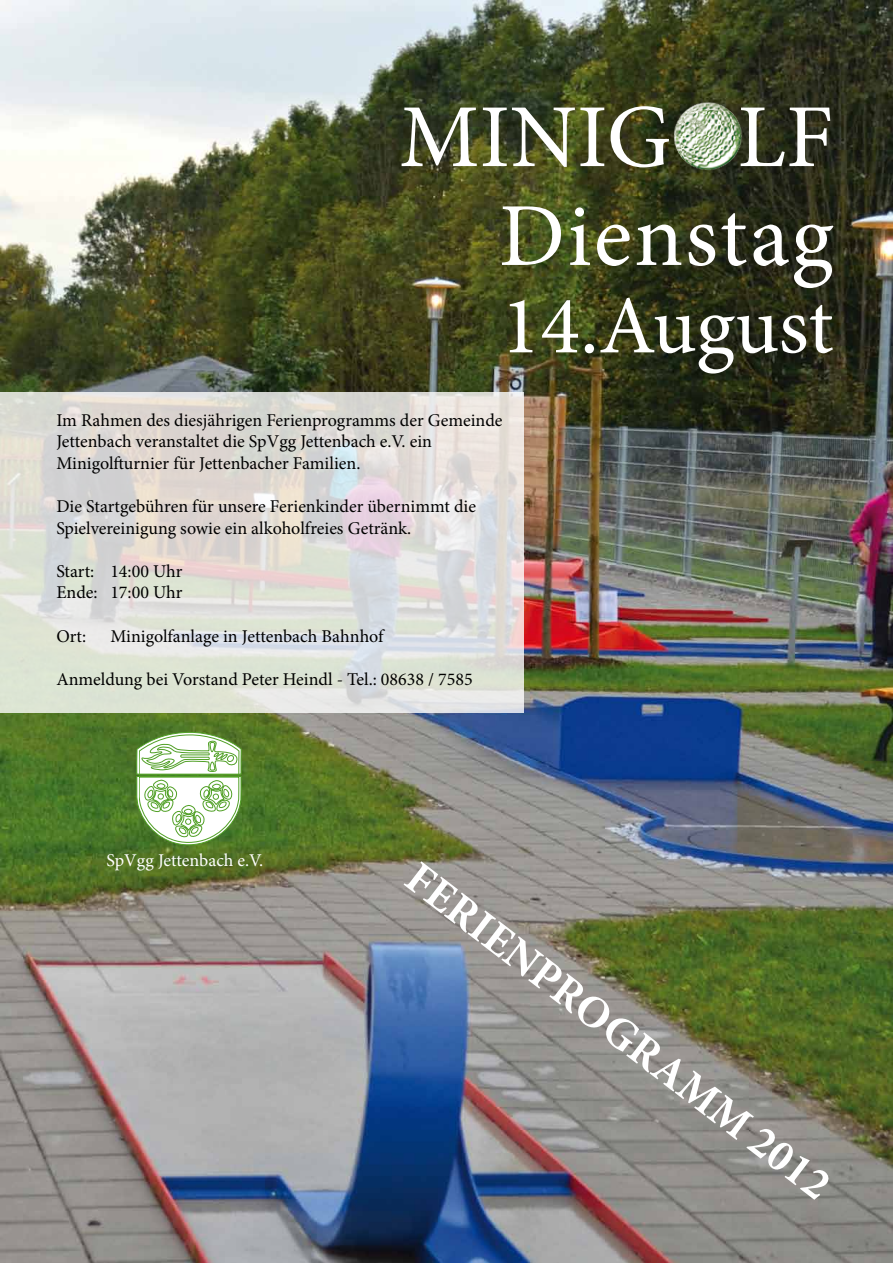
<style>
.page{position:relative;width:893px;height:1263px;background:#fff}
.page>*{position:absolute;margin:0;border:0;box-sizing:border-box;transform-origin:0 0}
.t1{font:90px "Minion Pro";letter-spacing:.01em;color:#fff}
.t2{font:82.5px "Minion Pro";color:#fff}
.t3{font:700 45px "Minion Pro";color:#fff}
.t4{font:18px/21.6px "Minion Pro";color:#000}
.t5{font:18px "Minion Pro";color:#fff}
</style>
<div class="page">
<img style="left:0;top:0;width:893px;height:1263px">
<svg style="left:0;top:392px;width:523px;height:320px;background:#deddd8"></svg>
<img style="left:672px;top:101px;width:71px;height:71px">
<svg style="left:136px;top:732px;width:106px;height:114px"></svg>
<h1 class="t1" style="left:399px;top:77px;width:436px">MINIGOLF</h1>
<h1 class="t1" style="left:499px;top:176px;width:336px">Dienstag</h1>
<h2 class="t2" style="left:501px;top:271px;width:334px">14.August</h2>
<p class="t4" style="left:56px;top:409px;width:448px">Im Rahmen des diesjährigen Ferienprogramms der Gemeinde<br>Jettenbach veranstaltet die SpVgg Jettenbach e.V. ein<br>Minigolfturnier für Jettenbacher Familien.</p>
<p class="t4" style="left:56px;top:495px;width:421px">Die Startgebühren für unsere Ferienkinder übernimmt die<br>Spielvereinigung sowie ein alkoholfreies Getränk.</p>
<p class="t4" style="left:56px;top:560px;width:128px">Start: 14:00 Uhr<br>Ende: 17:00 Uhr</p>
<p class="t4" style="left:56px;top:625px;width:31px">Ort:</p>
<p class="t4" style="left:110px;top:625px;width:275px">Minigolfanlage in Jettenbach Bahnhof</p>
<p class="t4" style="left:56px;top:668px;width:418px">Anmeldung bei Vorstand Peter Heindl - Tel.: 08638 / 7585</p>
<p class="t5" style="left:107px;top:848px;width:158px">SpVgg Jettenbach e.V.</p>
<h3 class="t3" style="left:429px;top:848px;width:524px;rotate:37deg">FERIENPROGRAMM 2012</h3>
</div>
